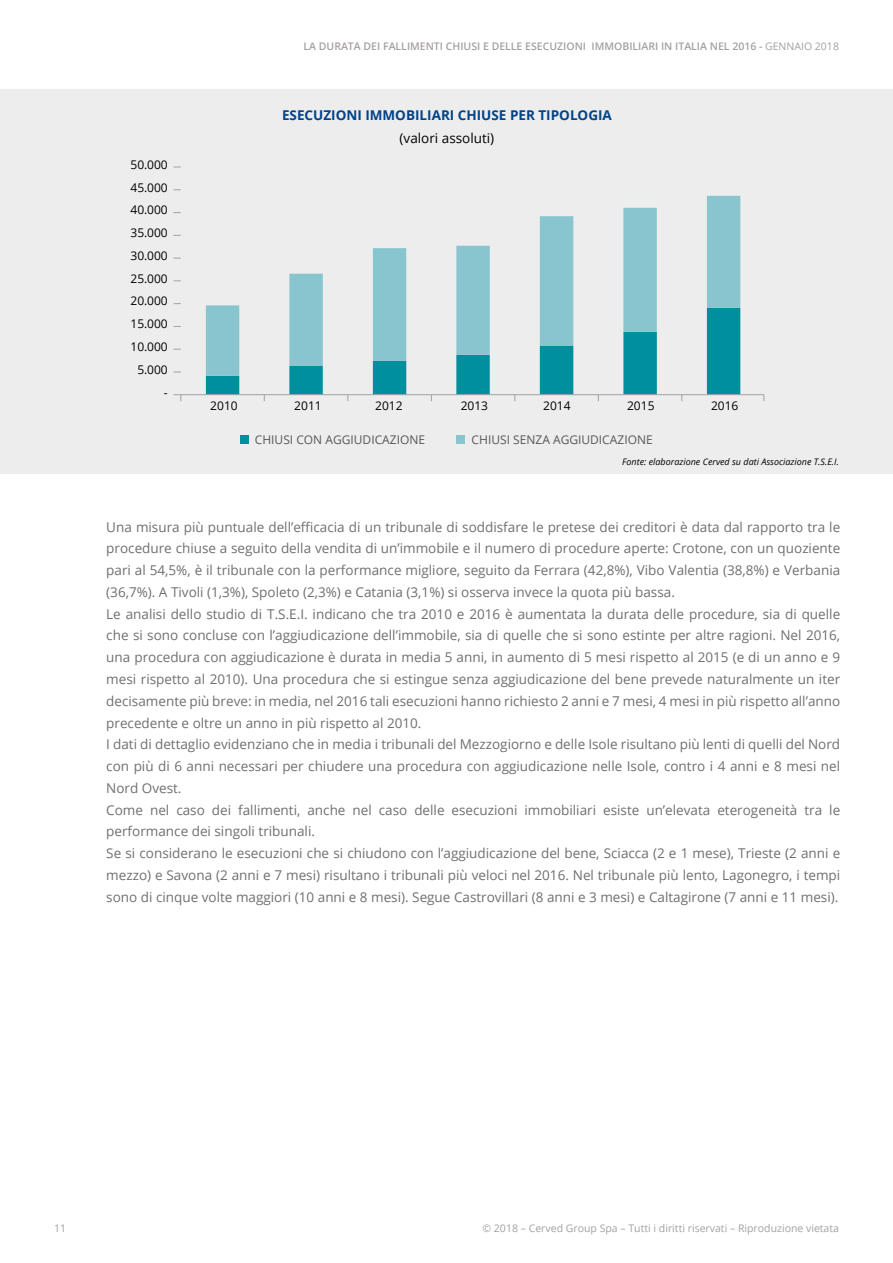
<style>
.page{position:relative;width:893px;height:1263px;background:#fff}
.page>*{position:absolute;margin:0;border:0;box-sizing:border-box;transform-origin:0 0}
.t1{font:13.5px/21.8px "Open Sans";color:#706f6f}
.t2{font:700 13.5px "Open Sans";color:#004289}
.t3{font:13.5px "Open Sans";color:#000}
.t4{font:12px "Open Sans";letter-spacing:-.005em;color:#000}
.t5{font:12px "Open Sans";color:#595758}
.t6{font:600 10.5px "Open Sans";color:#a5a0a0}
.t7{font:10.5px "Open Sans";color:#a5a0a0}
.t8{font:italic 9px "Open Sans";color:#000}
.s1{font-weight:400}
</style>
<div class="page">
<div style="left:0;top:89px;width:893px;height:385px;background:#ededed"></div>
<svg style="left:206px;top:376px;width:534px;height:18px"></svg>
<svg style="left:206px;top:196px;width:534px;height:180px"></svg>
<hr style="left:181px;top:394px;width:583px;height:1px;background:#a2a2a2">
<svg style="left:174px;top:394px;width:7px;height:7px"></svg>
<div style="left:240px;top:435px;width:9px;height:9px;background:#008f9d"></div>
<div style="left:456px;top:435px;width:9px;height:9px;background:#88c5ce"></div>
<p class="t6" style="left:303px;top:39px;width:537px">LA DURATA DEI FALLIMENTI CHIUSI E DELLE ESECUZIONI IMMOBILIARI IN ITALIA NEL 2016 - <span class="s1">GENNAIO 2018</span></p>
<p class="t4" style="left:131px;top:156px;width:39px">50.000</p>
<p class="t4" style="left:131px;top:179px;width:39px">45.000</p>
<p class="t4" style="left:131px;top:202px;width:39px">40.000</p>
<p class="t4" style="left:131px;top:225px;width:39px">35.000</p>
<p class="t4" style="left:131px;top:247px;width:39px">30.000</p>
<p class="t4" style="left:131px;top:270px;width:39px">25.000</p>
<p class="t4" style="left:131px;top:293px;width:39px">20.000</p>
<p class="t4" style="left:131px;top:316px;width:39px">15.000</p>
<p class="t4" style="left:131px;top:338px;width:39px">10.000</p>
<p class="t4" style="left:137px;top:361px;width:32px">5.000</p>
<p class="t4" style="left:164px;top:384px;width:5px">-</p>
<p class="t2" style="left:282px;top:106px;width:331px">ESECUZIONI IMMOBILIARI CHIUSE PER TIPOLOGIA</p>
<p class="t3" style="left:400px;top:129px;width:96px">(valori assoluti)</p>
<p class="t4" style="left:210px;top:398px;width:29px">2010</p>
<p class="t4" style="left:294px;top:398px;width:29px">2011</p>
<p class="t4" style="left:375px;top:398px;width:29px">2012</p>
<p class="t4" style="left:461px;top:398px;width:29px">2013</p>
<p class="t4" style="left:543px;top:398px;width:29px">2014</p>
<p class="t4" style="left:627px;top:398px;width:29px">2015</p>
<p class="t4" style="left:711px;top:398px;width:29px">2016</p>
<p class="t5" style="left:255px;top:432px;width:172px">CHIUSI CON AGGIUDICAZIONE</p>
<p class="t5" style="left:472px;top:432px;width:183px">CHIUSI SENZA AGGIUDICAZIONE</p>
<p class="t8" style="left:622px;top:456px;width:218px">Fonte: elaborazione Cerved su dati Associazione T.S.E.I.</p>
<p class="t1" style="left:106px;top:516px;width:735px">Una misura più puntuale dell’efficacia di un tribunale di soddisfare le pretese dei creditori è data dal rapporto tra le procedure chiuse a seguito della vendita di un’immobile e il numero di procedure aperte: Crotone, con un quoziente pari al 54,5%, è il tribunale con la performance migliore, seguito da Ferrara (42,8%), Vibo Valentia (38,8%) e Verbania (36,7%). A Tivoli (1,3%), Spoleto (2,3%) e Catania (3,1%) si osserva invece la quota più bassa.<br>Le analisi dello studio di T.S.E.I. indicano che tra 2010 e 2016 è aumentata la durata delle procedure, sia di quelle che si sono concluse con l’aggiudicazione dell’immobile, sia di quelle che si sono estinte per altre ragioni. Nel 2016, una procedura con aggiudicazione è durata in media 5 anni, in aumento di 5 mesi rispetto al 2015 (e di un anno e 9 mesi rispetto al 2010). Una procedura che si estingue senza aggiudicazione del bene prevede naturalmente un iter decisamente più breve: in media, nel 2016 tali esecuzioni hanno richiesto 2 anni e 7 mesi, 4 mesi in più rispetto all’anno precedente e oltre un anno in più rispetto al 2010.<br>I dati di dettaglio evidenziano che in media i tribunali del Mezzogiorno e delle Isole risultano più lenti di quelli del Nord con più di 6 anni necessari per chiudere una procedura con aggiudicazione nelle Isole, contro i 4 anni e 8 mesi nel Nord Ovest.<br>Come nel caso dei fallimenti, anche nel caso delle esecuzioni immobiliari esiste un’elevata eterogeneità tra le performance dei singoli tribunali.<br>Se si considerano le esecuzioni che si chiudono con l’aggiudicazione del bene, Sciacca (2 e 1 mese), Trieste (2 anni e mezzo) e Savona (2 anni e 7 mesi) risultano i tribunali più veloci nel 2016. Nel tribunale più lento, Lagonegro, i tempi sono di cinque volte maggiori (10 anni e 8 mesi). Segue Castrovillari (8 anni e 3 mesi) e Caltagirone (7 anni e 11 mesi).</p>
<p class="t7" style="left:54px;top:1221px;width:14px">11</p>
<p class="t7" style="left:482px;top:1221px;width:358px">© 2018 – Cerved Group Spa – Tutti i diritti riservati – Riproduzione vietata</p>
</div>
